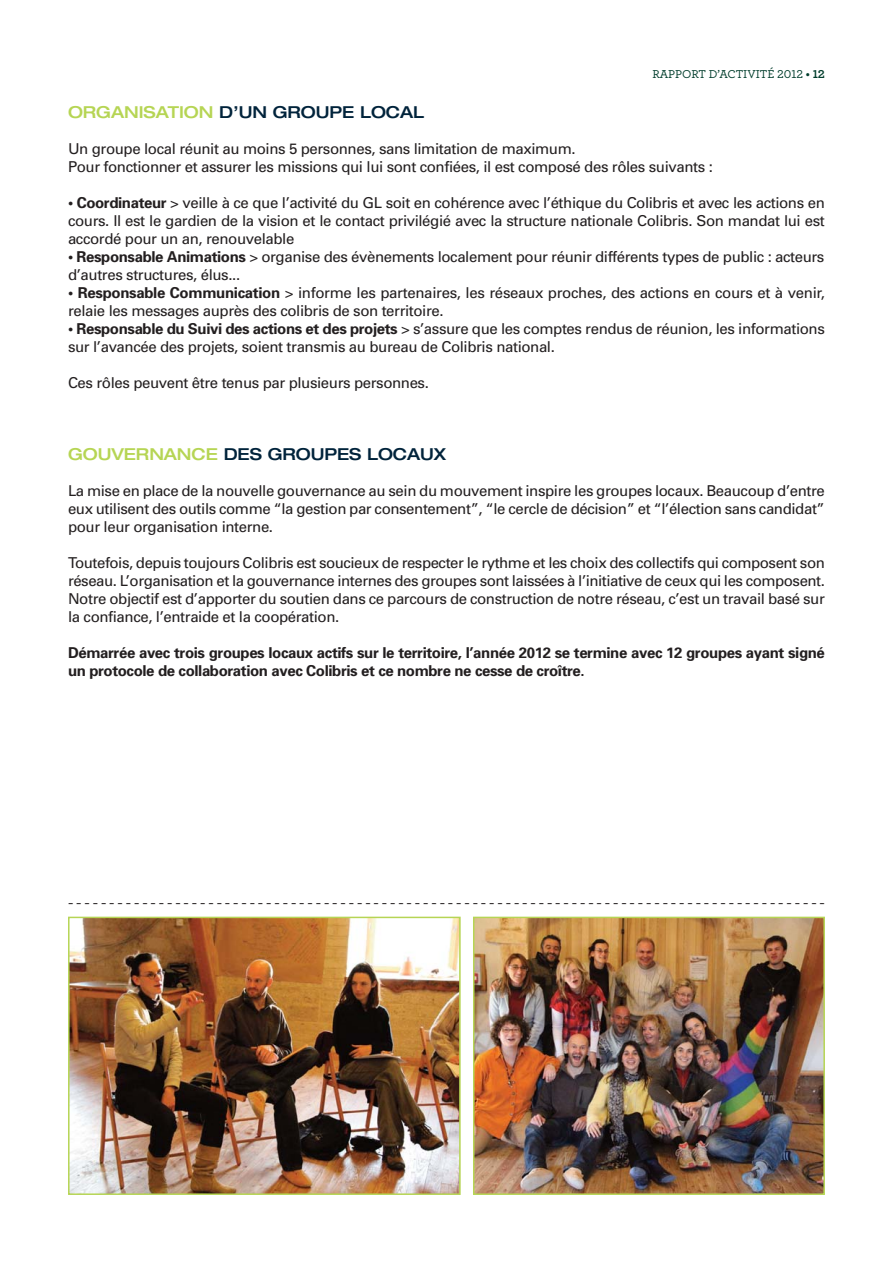
<style>
.page{position:relative;width:893px;height:1263px;background:#fff}
.page>*{position:absolute;margin:0;border:0;box-sizing:border-box;transform-origin:0 0}
.t1{font:19.5px "Archer Book LF";color:#231f20}
.t2{font:500 expanded 16.5px "Helvetica Neue";letter-spacing:-.005em;color:#00233b}
.t3{font:15px/18px "Univers";letter-spacing:-.025em;color:#231f20}
.t4{font:700 15px/18px "Univers";letter-spacing:-.025em;color:#231f20}
.t5{font:12px "Archer Medium LF";color:#003d2c}
.s1{font-family:"Archer Bold LF"}
.s2{color:#b6d554}
.s3{font-weight:700}
</style>
<div class="page">
<img style="left:71px;top:920px;width:387px;height:272px">
<div style="left:68px;top:917px;width:393px;height:278px;border:2px solid #b6d554"></div>
<img style="left:476px;top:920px;width:346px;height:272px">
<div style="left:473px;top:917px;width:352px;height:278px;border:2px solid #b6d554"></div>
<p class="t5" style="left:652px;top:69px;width:174px">RAPPORT D’ACTIVITÉ 2012 <span class="s1">• 12</span></p>
<p class="t2" style="left:68px;top:106px;width:358px"><span class="s2">ORGANISATION</span> D’UN GROUPE LOCAL</p>
<p class="t3" style="left:68px;top:141px;width:646px">Un groupe local réunit au moins 5 personnes, sans limitation de maximum.<br>Pour fonctionner et assurer les missions qui lui sont confiées, il est composé des rôles suivants :</p>
<p class="t3" style="left:68px;top:195px;width:758px;text-align:justify"><span class="s3">• Coordinateur</span> &gt; veille à ce que l’activité du GL soit en cohérence avec l’éthique du Colibris et avec les actions en cours. Il est le gardien de la vision et le contact privilégié avec la structure nationale Colibris. Son mandat lui est accordé pour un an, renouvelable</p>
<p class="t3" style="left:68px;top:249px;width:758px"><span class="s3">• Responsable Animations</span> &gt; organise des évènements localement pour réunir différents types de public : acteurs d’autres structures, élus...</p>
<p class="t3" style="left:68px;top:285px;width:759px"><span class="s3">• Responsable Communication</span> &gt; informe les partenaires, les réseaux proches, des actions en cours et à venir, relaie les messages auprès des colibris de son territoire.</p>
<p class="t3" style="left:68px;top:321px;width:758px"><span class="s3">• Responsable du Suivi des actions et des projets</span> &gt; s’assure que les comptes rendus de réunion, les informations sur l’avancée des projets, soient transmis au bureau de Colibris national.</p>
<p class="t3" style="left:68px;top:375px;width:362px">Ces rôles peuvent être tenus par plusieurs personnes.</p>
<p class="t2" style="left:68px;top:448px;width:380px"><span class="s2">GOUVERNANCE</span> DES GROUPES LOCAUX</p>
<p class="t3" style="left:68px;top:483px;width:758px;text-align:justify">La mise en place de la nouvelle gouvernance au sein du mouvement inspire les groupes locaux. Beaucoup d’entre eux utilisent des outils comme “la gestion par consentement”, “le cercle de décision” et “l’élection sans candidat” pour leur organisation interne.</p>
<p class="t3" style="left:68px;top:555px;width:758px;text-align:justify">Toutefois, depuis toujours Colibris est soucieux de respecter le rythme et les choix des collectifs qui composent son réseau. L’organisation et la gouvernance internes des groupes sont laissées à l’initiative de ceux qui les composent.<br>Notre objectif est d’apporter du soutien dans ce parcours de construction de notre réseau, c’est un travail basé sur la confiance, l’entraide et la coopération.</p>
<p class="t4" style="left:68px;top:645px;width:758px">Démarrée avec trois groupes locaux actifs sur le territoire, l’année 2012 se termine avec 12 groupes ayant signé un protocole de collaboration avec Colibris et ce nombre ne cesse de croître.</p>
<h1 class="t1" style="left:68px;top:894px;width:758px">--------------------------------------------------------------------------------------------</h1>
</div>
